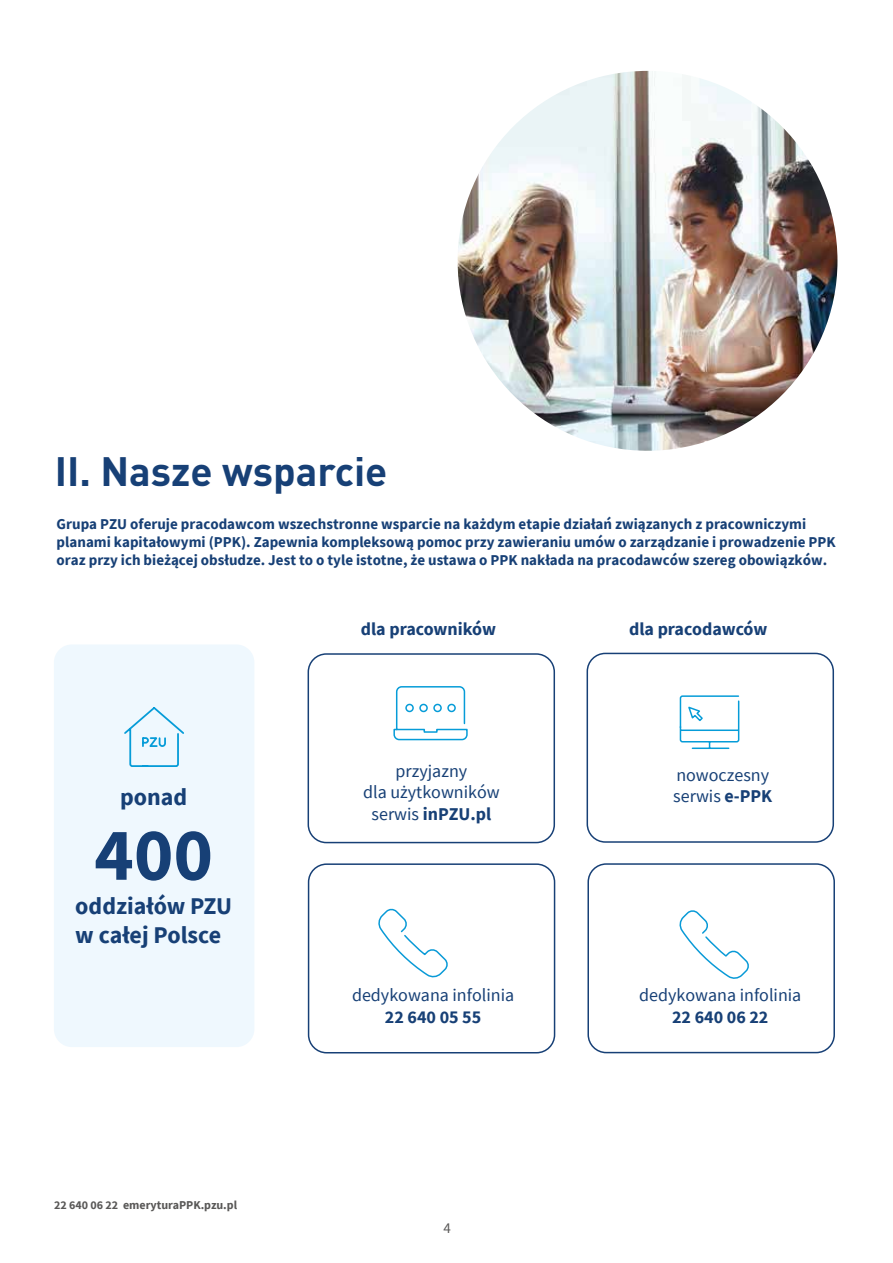
<style>
.page{position:relative;width:893px;height:1263px;background:#fff}
.page>*{position:absolute;margin:0;border:0;box-sizing:border-box;transform-origin:0 0}
.t1{font:700 75px "Source Sans Pro";color:#174076}
.t2{font:700 40.5px "DIN Pro Pl";color:#174076}
.t3{font:700 24px/28.8px "Source Sans Pro";color:#174076}
.t4{font:18px/21.6px "Source Sans Pro";color:#174076;text-align:center}
.t5{font:700 18px "Source Sans Pro";color:#174076}
.t6{font:700 15px/18px "Source Sans Pro";color:#174076}
.t7{font:15px "Source Sans Pro";color:#595857}
.t8{font:700 12px "Source Sans Pro";color:#595857}
.s1{font-weight:700}
</style>
<div class="page">
<div style="left:54px;top:644px;width:200px;height:403px;background:#eff8fe;border-radius:18px"></div>
<svg style="left:393px;top:686px;width:75px;height:55px"></svg>
<div style="left:308px;top:653px;width:247px;height:190px;border:2px solid #174076;border-radius:18px"></div>
<img style="left:458px;top:71px;width:379px;height:380px;border-radius:190px">
<svg style="left:124px;top:707px;width:60px;height:60px"></svg>
<svg style="left:679px;top:695px;width:61px;height:54px"></svg>
<div style="left:587px;top:653px;width:247px;height:190px;border:2px solid #174076;border-radius:18px"></div>
<div style="left:308px;top:863px;width:247px;height:190px;border:2px solid #174076;border-radius:18px"></div>
<div style="left:587px;top:863px;width:248px;height:190px;border:2px solid #174076;border-radius:18px"></div>
<svg style="left:378px;top:908px;width:70px;height:70px"></svg>
<svg style="left:679px;top:910px;width:70px;height:69px"></svg>
<h2 class="t2" style="left:55px;top:438px;width:334px">II. Nasze wsparcie</h2>
<p class="t6" style="left:57px;top:515px;width:780px">Grupa PZU oferuje pracodawcom wszechstronne wsparcie na każdym etapie działań związanych z pracowniczymi planami kapitałowymi (PPK). Zapewnia kompleksową pomoc przy zawieraniu umów o zarządzanie i prowadzenie PPK oraz przy ich bieżącej obsłudze. Jest to o tyle istotne, że ustawa o PPK nakłada na pracodawców szereg obowiązków.</p>
<h3 class="t3" style="left:120px;top:782px;width:69px">ponad</h3>
<h1 class="t1" style="left:94px;top:804px;width:120px">400</h1>
<h3 class="t3" style="left:75px;top:891px;width:158px">oddziałów PZU w całej Polsce</h3>
<p class="t8" style="left:54px;top:1197px;width:185px">22 640 06 22 emeryturaPPK.pzu.pl</p>
<p class="t5" style="left:361px;top:616px;width:137px">dla pracowników</p>
<p class="t5" style="left:629px;top:616px;width:140px">dla pracodawców</p>
<p class="t4" style="left:363px;top:760px;width:138px">przyjazny<br>dla użytkowników serwis <span class="s1">inPZU.pl</span></p>
<p class="t4" style="left:673px;top:764px;width:101px;text-align:left">nowoczesny serwis <span class="s1">e-PPK</span></p>
<p class="t4" style="left:352px;top:984px;width:164px">dedykowana infolinia</p>
<p class="t5" style="left:385px;top:1005px;width:98px">22 640 05 55</p>
<p class="t7" style="left:443px;top:1218px;width:9px">4</p>
<p class="t4" style="left:639px;top:984px;width:164px">dedykowana infolinia</p>
<p class="t5" style="left:672px;top:1004px;width:98px">22 640 06 22</p>
</div>
